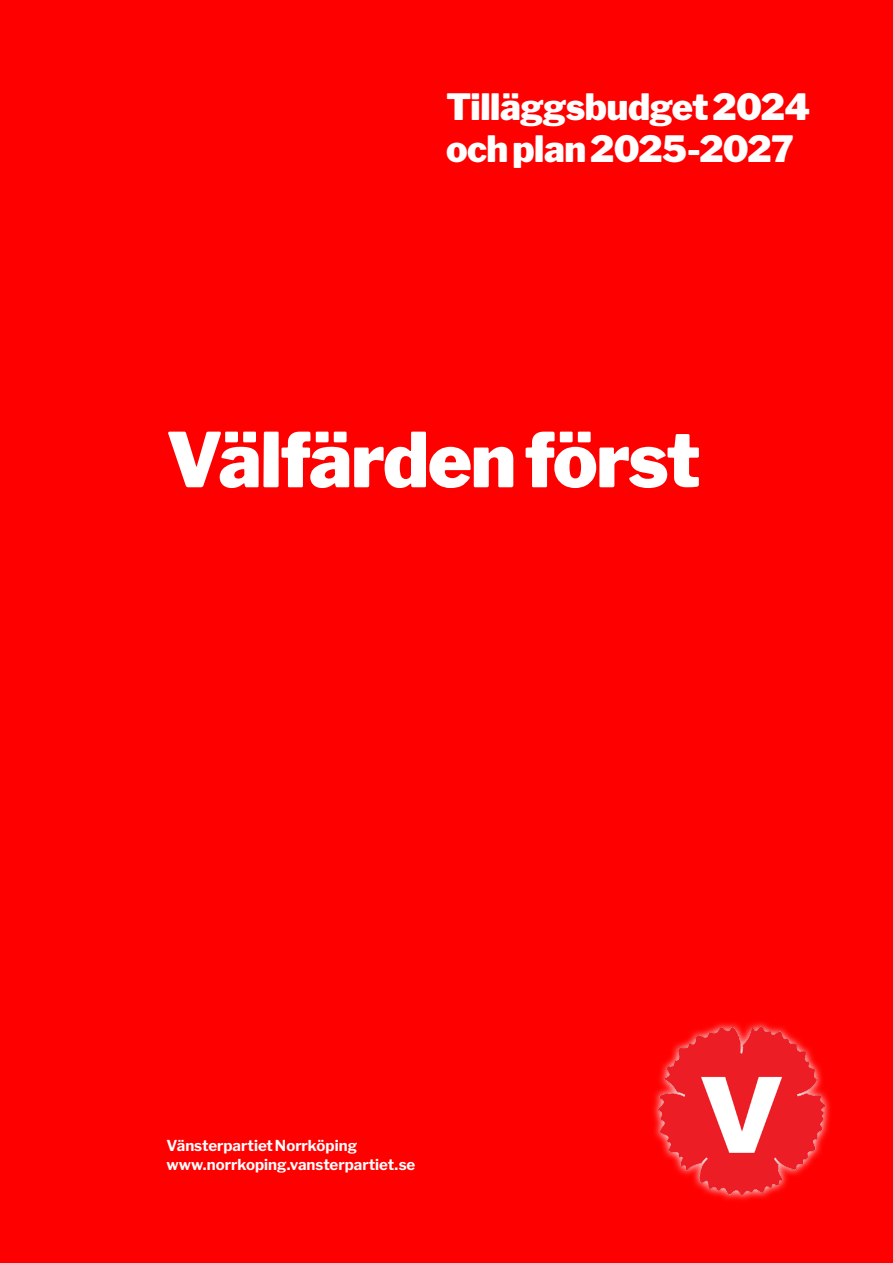
<style>
.page{position:relative;width:893px;height:1263px;background:#f00}
.page>*{position:absolute;margin:0;border:0;box-sizing:border-box;transform-origin:0 0}
.Rubrik_stor{font:900 75px "Libre Franklin";letter-spacing:-.025em;color:#fff}
.Datum_och_info_uppti{font:900 36px/42px "Libre Franklin";letter-spacing:-.015em;color:#fff}
.Vänsterpartiet__väns{font:700 15px "Libre Franklin";color:#fff}
</style>
<div class="page">
<svg style="left:653px;top:1022px;width:177px;height:178px"></svg>
<img style="left:658px;top:1027px;width:167px;height:168px">
<p class="Datum_och_info_uppti" style="left:446px;top:86px;width:366px">Tilläggsbudget 2024 och plan 2025-2027</p>
<p class="Rubrik_stor" style="left:166px;top:415px;width:536px">Välfärden först</p>
<p class="Vänsterpartiet__väns" style="left:166px;top:1136px;width:192px">Vänsterpartiet Norrköping</p>
<p class="Vänsterpartiet__väns" style="left:166px;top:1155px;width:251px">www.norrkoping.vansterpartiet.se</p>
</div>
